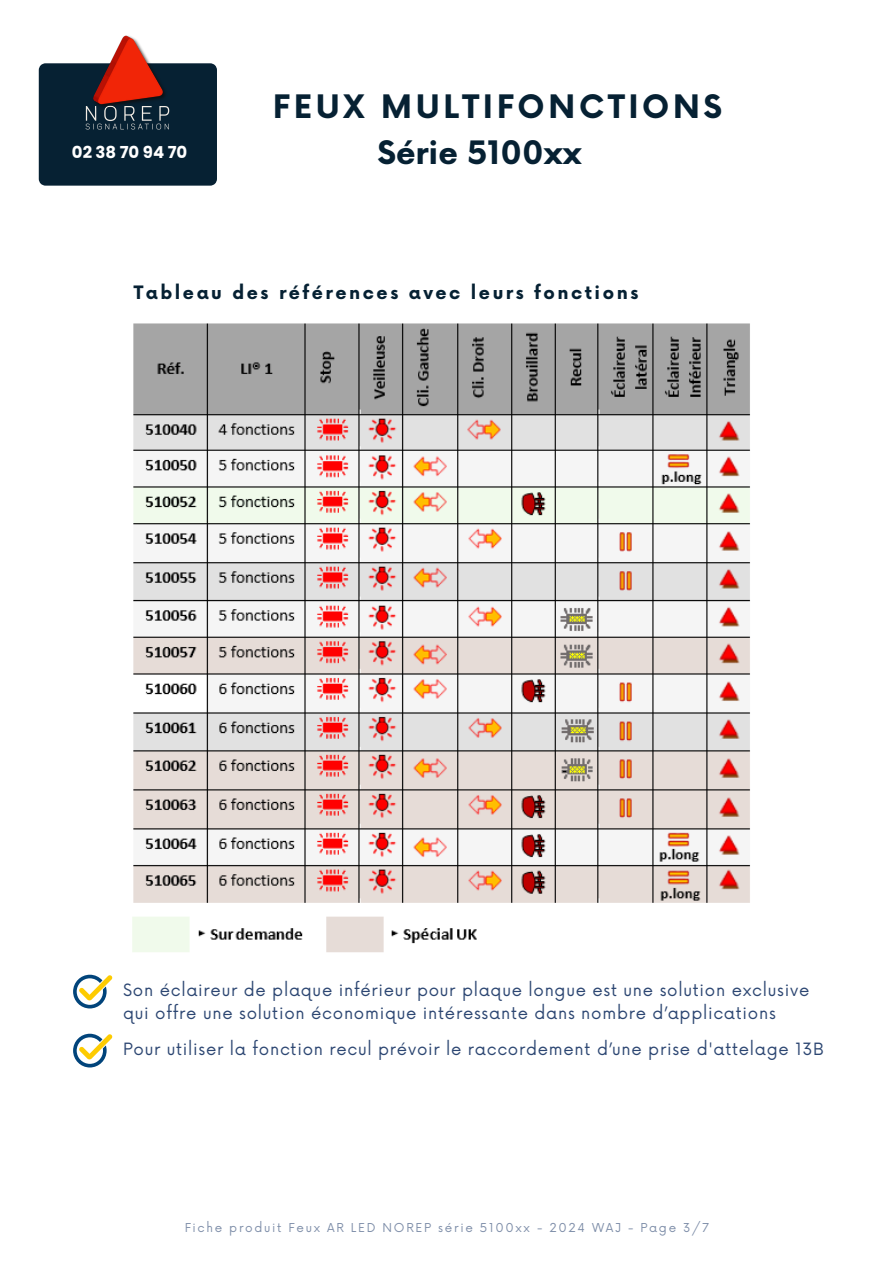
<style>
.page{position:relative;width:894px;height:1264px;background:#fff}
.page>*{position:absolute;margin:0;border:0;box-sizing:border-box;transform-origin:0 0}
.t1{font:700 31.5px "Now";letter-spacing:.115em;color:#062133}
.t2{font:700 31.5px "Now";color:#062133}
.t3{font:700 18px "Now";letter-spacing:.14em;color:#062133}
.t4{font:16.5px/23.7px "Now";letter-spacing:.045em;color:#2c4672}
.t5{font:700 16.5px "Poppins";color:#fff}
.t6{font:12px "Now";letter-spacing:.14em;color:#2c4672}
</style>
<div class="page">
<svg style="left:73px;top:1033px;width:39px;height:34px"></svg>
<div style="left:39px;top:63px;width:178px;height:123px;background:#062133"></div>
<img style="left:82px;top:35px;width:91px;height:96px">
<svg style="left:73px;top:974px;width:39px;height:34px"></svg>
<img style="left:132px;top:323px;width:618px;height:630px">
<p class="t5" style="left:72px;top:141px;width:117px">02 38 70 94 70</p>
<h3 class="t1" style="left:273px;top:90px;width:450px">FEUX MULTIFONCTIONS</h3>
<h1 class="t2" style="left:377px;top:136px;width:206px">Série 5100xx</h1>
<h2 class="t3" style="left:134px;top:282px;width:506px">Tableau des références avec leurs fonctions</h2>
<p class="t4" style="left:123px;top:978px;width:687px">Son éclaireur de plaque inférieur pour plaque longue est une solution exclusive qui offre une solution économique intéressante dans nombre d’applications</p>
<p class="t4" style="left:123px;top:1037px;width:702px">Pour utiliser la fonction recul prévoir le raccordement d’une prise d'attelage 13B</p>
<p class="t6" style="left:184px;top:1220px;width:526px">Fiche produit Feux AR LED NOREP série 5100xx - 2024 WAJ - Page 3/7</p>
</div>
